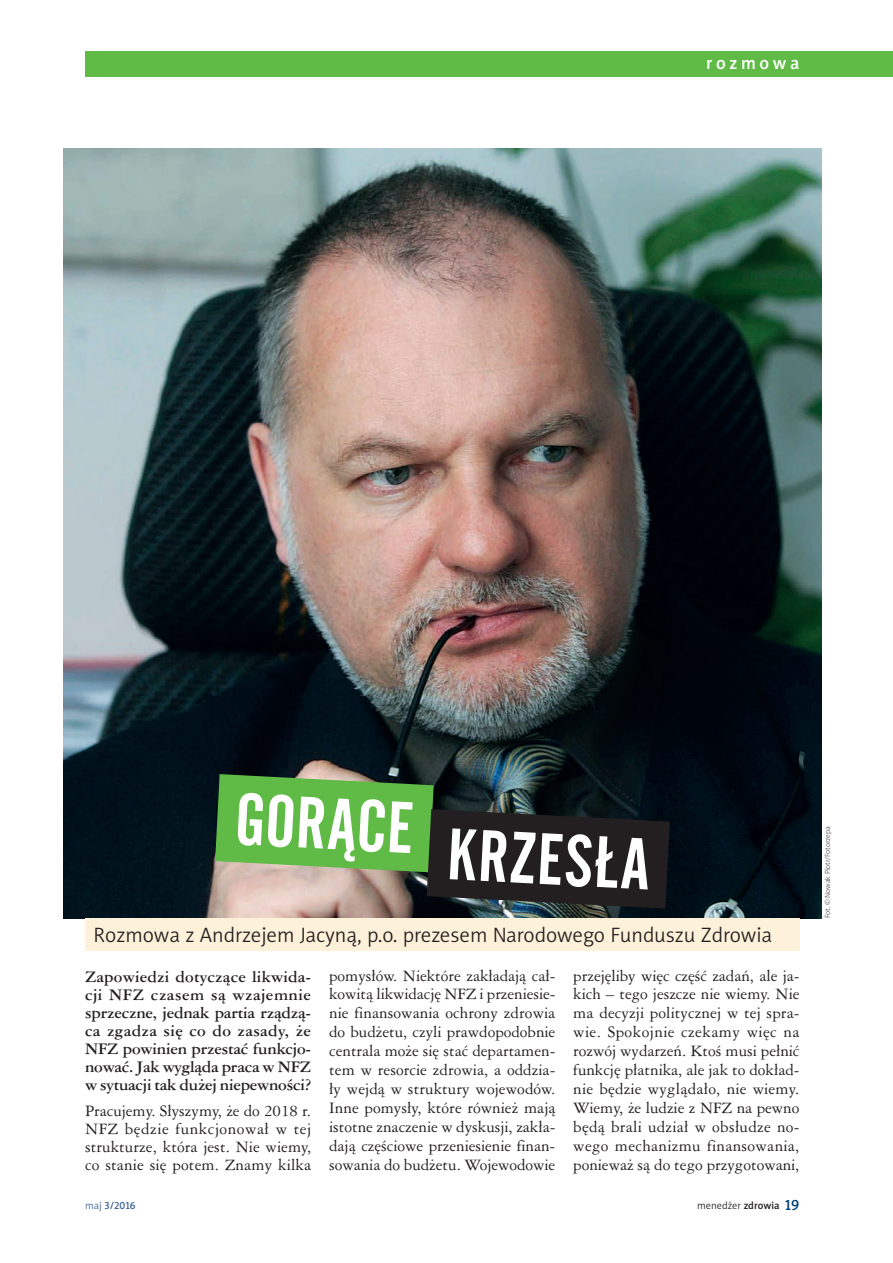
<style>
.page{position:relative;width:893px;height:1263px;background:#fff}
.page>*{position:absolute;margin:0;border:0;box-sizing:border-box;transform-origin:0 0}
.t1{font:72px "Alternate Gothic No 2 EU Normal";color:#fff}
.t2{font:21px "Naomi Sans EFN Light";color:#231f20}
.t3{font:18px "Naomi Sans EFN Medium";letter-spacing:.2em;color:#fff}
.t4{font:15px/18.9px "Ameri Garmnd PL";color:#231f20;text-align:justify}
.t5{font:700 15px/18px "Ameri Garmnd PL";letter-spacing:-.015em;color:#231f20;text-align:justify}
.t6{font:10.5px "Naomi Sans EFN Light";color:#231f20}
.t7{font:10.5px "Naomi Sans EFN Medium";color:#3d6799}
.t8{font:7.5px "Naomi Sans EFN Thin";color:#231f20}
.s1{font-family:"Naomi Sans EFN Light"}
.s2{font-family:"Naomi Sans EFN Medium"}
.s3{font-family:"Naomi Sans EFN Medium";font-size:15px;color:#004279}
</style>
<div class="page">
<img style="left:64px;top:149px;width:757px;height:769px">
<div style="left:85px;top:918px;width:714px;height:32px;background:#fef1d9"></div>
<div style="left:85px;top:51px;width:808px;height:26px;background:#60bb46"></div>
<svg style="left:215px;top:774px;width:455px;height:135px;background:#4a6441"></svg>
<p class="t3" style="left:706px;top:52px;width:95px">rozmowa</p>
<h1 class="t1" style="left:236px;top:803px;width:417px;rotate:3deg">GORĄCE KRZESŁA</h1>
<h2 class="t2" style="left:94px;top:923px;width:680px">Rozmowa z Andrzejem Jacyną, p.o. prezesem Narodowego Funduszu Zdrowia</h2>
<p class="t5" style="left:85px;top:967px;width:228px">Zapowiedzi dotyczące likwida&shy;cji NFZ czasem są wzajemnie sprzeczne, jednak partia rządzą&shy;ca zgadza się co do zasady, że NFZ powinien przestać funkcjo&shy;nować. Jak wygląda praca w NFZ w sytuacji tak dużej niepewności?</p>
<p class="t4" style="left:85px;top:1101px;width:228px;line-height:18px">Pracujemy. Słyszymy, że do 2018 r.<br>NFZ będzie funkcjonował w tej strukturze, która jest. Nie wiemy, co stanie się potem. Znamy kilka</p>
<p class="t4" style="left:329px;top:965px;width:228px">pomysłów. Niektóre zakładają cał&shy;kowitą likwidację NFZ i przeniesie&shy;nie finansowania ochrony zdrowia do budżetu, czyli prawdopodobnie centrala może się stać departamen&shy;tem w resorcie zdrowia, a oddzia&shy;ły wejdą w struktury wojewodów.<br>Inne pomysły, które również mają istotne znaczenie w dyskusji, zakła&shy;dają częściowe przeniesienie finan&shy;sowania do budżetu. Wojewodowie</p>
<p class="t4" style="left:573px;top:965px;width:228px">przejęliby więc część zadań, ale ja&shy;kich – tego jeszcze nie wiemy. Nie ma decyzji politycznej w tej spra&shy;wie. Spokojnie czekamy więc na rozwój wydarzeń. Ktoś musi pełnić funkcję płatnika, ale jak to dokład&shy;nie będzie wyglądało, nie wiemy.<br>Wiemy, że ludzie z NFZ na pewno będą brali udział w obsłudze no&shy;wego mechanizmu finansowania, ponieważ są do tego przygotowani,</p>
<p class="t7" style="left:85px;top:1199px;width:52px"><span class="s1">maj</span> 3/2016</p>
<p class="t6" style="left:697px;top:1199px;width:104px">menedżer <span class="s2">zdrowia</span> <span class="s3">19</span></p>
<p class="t8" style="left:823px;top:918px;width:93px;rotate:-90deg">Fot. © Nowak Piotr/Fotorzepa</p>
</div>
